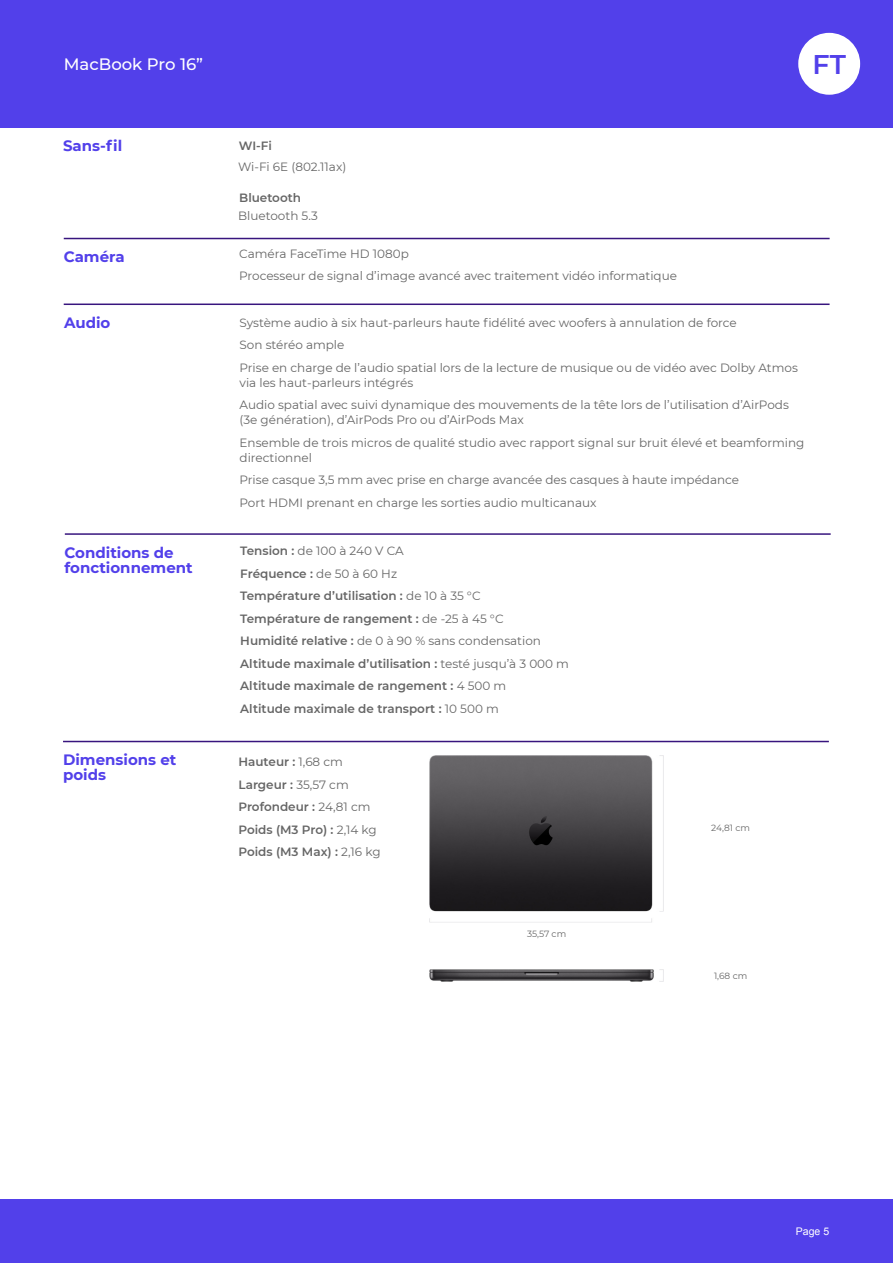
<style>
.page{position:relative;width:893px;height:1263px;background:#fff}
.page>*{position:absolute;margin:0;border:0;box-sizing:border-box;transform-origin:0 0}
.t1{font:600 27px "Montserrat";color:#5240ea}
.t2{font:500 16.5px "Montserrat";color:#fff}
.t3{font:700 15px/15px "Montserrat";color:#5240ea}
.t4{font:12px/22.5px "Montserrat";color:#666}
.t5{font:600 12px/22.5px "Montserrat";color:#666}
.t6{font:10.5px "Arial";color:#fff}
.t7{font:9px "Montserrat";color:#666}
.s1{font-weight:400}
</style>
<div class="page">
<div style="left:0;top:0;width:893px;height:128px;background:#5240ea"></div>
<div style="left:0;top:1199px;width:893px;height:64px;background:#5240ea"></div>
<div style="left:798px;top:33px;width:62px;height:62px;background:#fff;border-radius:50%"></div>
<hr style="left:65px;top:238px;width:764px;height:1px;background:#38157e">
<hr style="left:64px;top:303px;width:765px;height:2px;background:#38157e">
<hr style="left:66px;top:533px;width:764px;height:2px;background:#38157e">
<hr style="left:64px;top:741px;width:764px;height:1px;background:#38157e">
<img style="left:429px;top:755px;width:235px;height:167px">
<img style="left:429px;top:969px;width:235px;height:13px">
<h2 class="t2" style="left:64px;top:54px;width:141px">MacBook Pro 16”</h2>
<h1 class="t1" style="left:812px;top:48px;width:35px">FT</h1>
<p class="t3" style="left:63px;top:138px;width:61px">Sans-fil</p>
<p class="t5" style="left:239px;top:134px;width:34px">WI-Fi</p>
<p class="t4" style="left:238px;top:155px;width:110px">Wi‐Fi 6E (802.11ax)</p>
<p class="t5" style="left:239px;top:187px;width:63px">Bluetooth</p>
<p class="t4" style="left:238px;top:204px;width:81px">Bluetooth 5.3</p>
<p class="t3" style="left:64px;top:249px;width:63px">Caméra</p>
<p class="t4" style="left:239px;top:242px;width:439px">Caméra FaceTime HD 1080p<br>Processeur de signal d’image avancé avec traitement vidéo informatique</p>
<p class="t3" style="left:64px;top:315px;width:48px">Audio</p>
<p class="t4" style="left:240px;top:311px;width:560px">Système audio à six haut-parleurs haute fidélité avec woofers à annulation de force<br>Son stéréo ample<br>Prise en charge de l’audio spatial lors de la lecture de musique ou de vidéo avec Dolby Atmos</p>
<p class="t4" style="left:240px;top:371px;width:551px">via les haut‐parleurs intégrés<br>Audio spatial avec suivi dynamique des mouvements de la tête lors de l’utilisation d’AirPods</p>
<p class="t4" style="left:240px;top:409px;width:566px">(3e génération), d’AirPods Pro ou d’AirPods Max<br>Ensemble de trois micros de qualité studio avec rapport signal sur bruit élevé et beamforming</p>
<p class="t4" style="left:240px;top:446px;width:501px">directionnel<br>Prise casque 3,5 mm avec prise en charge avancée des casques à haute impédance<br>Port HDMI prenant en charge les sorties audio multicanaux</p>
<p class="t3" style="left:64px;top:545px;width:130px">Conditions de fonctionnement</p>
<p class="t5" style="left:240px;top:540px;width:330px">Tension : <span class="s1">de 100 à 240 V CA<br></span>Fréquence : <span class="s1">de 50 à 60 Hz<br></span>Température d’utilisation : <span class="s1">de 10 à 35 °C<br></span>Température de rangement : <span class="s1">de -25 à 45 °C<br></span>Humidité relative : <span class="s1">de 0 à 90 % sans condensation </span>Altitude maximale d’utilisation : <span class="s1">testé jusqu’à 3 000 m </span>Altitude maximale de rangement : <span class="s1">4 500 m<br></span>Altitude maximale de transport : <span class="s1">10 500 m</span></p>
<p class="t3" style="left:63px;top:752px;width:115px">Dimensions et poids</p>
<p class="t5" style="left:238px;top:751px;width:144px">Hauteur : <span class="s1">1,68 cm<br></span>Largeur : <span class="s1">35,57 cm<br></span>Profondeur : <span class="s1">24,81 cm<br></span>Poids (M3 Pro) : <span class="s1">2,14 kg<br></span>Poids (M3 Max) : <span class="s1">2,16 kg</span></p>
<p class="t7" style="left:711px;top:822px;width:40px">24,81 cm</p>
<p class="t7" style="left:527px;top:928px;width:41px">35,57 cm</p>
<p class="t7" style="left:714px;top:970px;width:35px">1,68 cm</p>
<p class="t6" style="left:796px;top:1227px;width:35px">Page 5</p>
</div>
